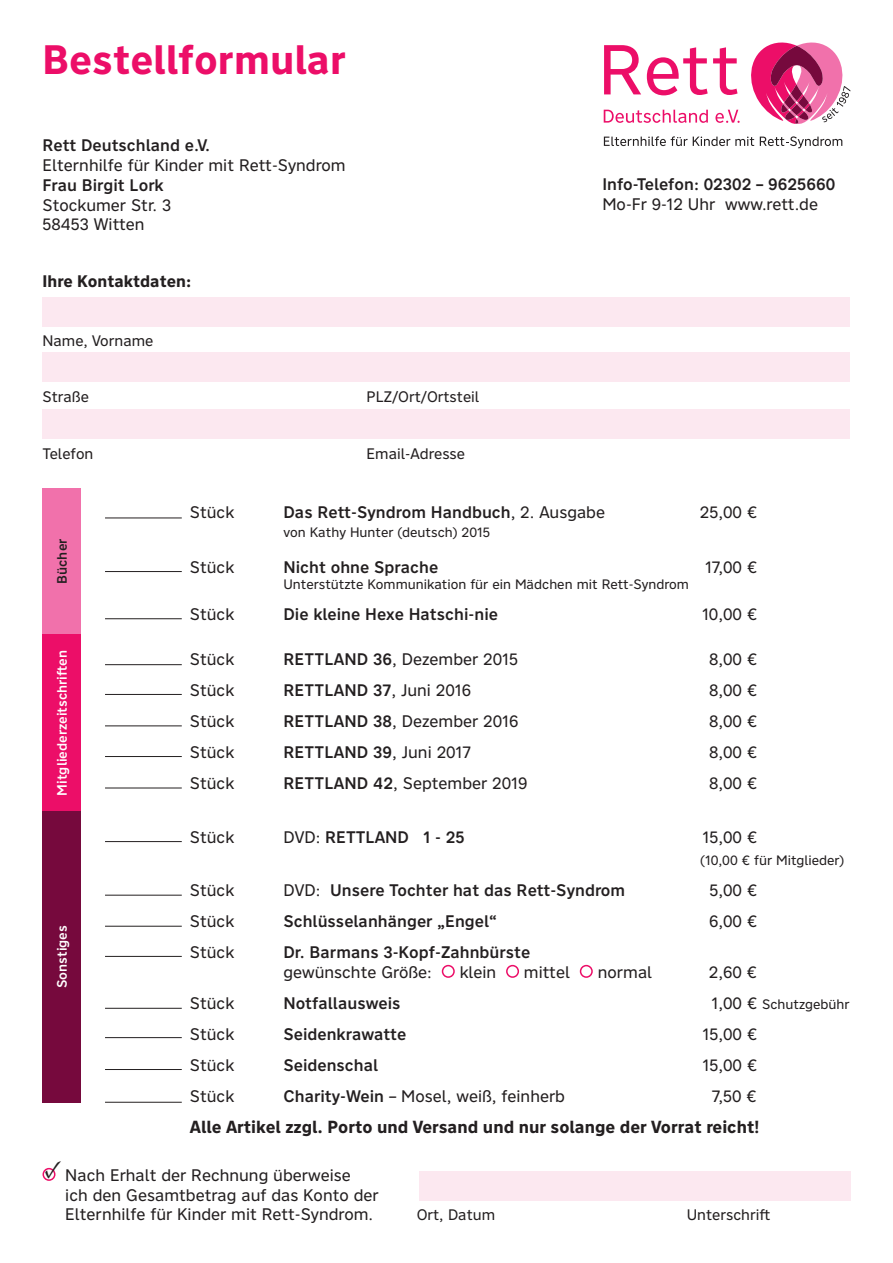
<style>
.page{position:relative;width:893px;height:1263px;background:#fff}
.page>*{position:absolute;margin:0;border:0;box-sizing:border-box;transform-origin:0 0}
.t1{font:700 40.5px "Nort";color:#ec0e68}
.t2{font:25.5px "Minion Pro";color:#231f20}
.t3{font:700 17.25px "Nort";color:#231f20}
.t4{font:16.5px/19.8px "Nort";color:#231f20}
.t5{font:500 16.5px "Nort";color:#231f20}
.t6{font:700 16.5px "Nort";color:#231f20}
.t7{font:15px "Nort";color:#231f20}
.t8{font:13.5px "Nort";color:#231f20}
.t9{font:500 13.5px "Nort";color:#fff}
.t10{font:500 13.5px "Nort";color:#231f20}
.s1{font-weight:400}
.s2{font-weight:500}
.s3{font-size:16.5px}
</style>
<div class="page">
<svg style="left:604px;top:136px;width:83px;height:10px"></svg>
<svg style="left:693px;top:137px;width:61px;height:9px"></svg>
<svg style="left:760px;top:136px;width:82px;height:12px"></svg>
<svg style="left:604px;top:45px;width:37px;height:49px"></svg>
<svg style="left:647px;top:47px;width:90px;height:48px"></svg>
<svg style="left:604px;top:110px;width:104px;height:13px"></svg>
<svg style="left:715px;top:110px;width:25px;height:13px"></svg>
<svg style="left:751px;top:42px;width:99px;height:82px"></svg>
<div style="left:43px;top:1168px;width:12px;height:13px;border:2px solid #ec0e68;border-radius:50%"></div>
<div style="left:442px;top:965px;width:13px;height:13px;border:2px solid #ec0e68;border-radius:50%"></div>
<div style="left:506px;top:965px;width:13px;height:13px;border:2px solid #ec0e68;border-radius:50%"></div>
<div style="left:580px;top:965px;width:13px;height:13px;border:2px solid #ec0e68;border-radius:50%"></div>
<hr style="left:105px;top:518px;width:77px;height:1px;background:#231f20">
<hr style="left:105px;top:571px;width:77px;height:1px;background:#231f20">
<hr style="left:105px;top:618px;width:77px;height:1px;background:#231f20">
<hr style="left:105px;top:664px;width:77px;height:1px;background:#231f20">
<hr style="left:105px;top:694px;width:77px;height:1px;background:#231f20">
<hr style="left:105px;top:726px;width:77px;height:1px;background:#231f20">
<hr style="left:105px;top:756px;width:77px;height:1px;background:#231f20">
<hr style="left:105px;top:788px;width:77px;height:1px;background:#231f20">
<hr style="left:105px;top:841px;width:77px;height:1px;background:#231f20">
<hr style="left:105px;top:895px;width:77px;height:1px;background:#231f20">
<hr style="left:105px;top:926px;width:77px;height:1px;background:#231f20">
<hr style="left:105px;top:956px;width:77px;height:1px;background:#231f20">
<hr style="left:105px;top:1008px;width:77px;height:1px;background:#231f20">
<hr style="left:105px;top:1037px;width:77px;height:1px;background:#231f20">
<hr style="left:105px;top:1069px;width:77px;height:1px;background:#231f20">
<hr style="left:105px;top:1102px;width:77px;height:1px;background:#231f20">
<div style="left:43px;top:488px;width:38px;height:147px;background:#f171ab"></div>
<div style="left:43px;top:635px;width:38px;height:176px;background:#ec0e68"></div>
<div style="left:43px;top:811px;width:38px;height:291px;background:#76093d"></div>
<div style="left:43px;top:297px;width:807px;height:30px;background:#fce8f0"></div>
<div style="left:43px;top:352px;width:807px;height:30px;background:#fce8f0"></div>
<div style="left:43px;top:409px;width:807px;height:30px;background:#fce8f0"></div>
<div style="left:419px;top:1171px;width:431px;height:30px;background:#fce8f0"></div>
<h1 class="t1" style="left:43px;top:32px;width:305px">Bestellformular</h1>
<p class="t5" style="left:43px;top:134px;width:169px">Rett Deutschland e.V.</p>
<p class="t4" style="left:43px;top:155px;width:305px">Elternhilfe für Kinder mit Rett-Syndrom</p>
<p class="t5" style="left:43px;top:174px;width:123px">Frau Birgit Lork</p>
<p class="t4" style="left:43px;top:194px;width:130px">Stockumer Str. 3<br>58453 Witten</p>
<p class="t6" style="left:43px;top:270px;width:150px">Ihre Kontaktdaten:</p>
<p class="t7" style="left:43px;top:331px;width:112px">Name, Vorname</p>
<p class="t7" style="left:43px;top:386px;width:48px">Straße</p>
<p class="t7" style="left:367px;top:386px;width:114px">PLZ/Ort/Ortsteil</p>
<p class="t7" style="left:43px;top:444px;width:52px">Telefon</p>
<p class="t7" style="left:367px;top:444px;width:100px">Email-Adresse</p>
<p class="t5" style="left:602px;top:173px;width:234px">Info-Telefon: 02302 – 9625660</p>
<p class="t4" style="left:602px;top:194px;width:217px">Mo-Fr 9-12 Uhr www.rett.de</p>
<p class="t10" style="left:53px;top:584px;width:47px;rotate:-90deg">Bücher</p>
<p class="t9" style="left:53px;top:796px;width:147px;rotate:-90deg">Mitgliederzeitschriften</p>
<p class="t9" style="left:53px;top:988px;width:65px;rotate:-90deg">Sonstiges</p>
<p class="t4" style="left:190px;top:501px;width:46px">Stück</p>
<p class="t5" style="left:283px;top:501px;width:323px">Das Rett-Syndrom Handbuch<span class="s1">, 2. Ausgabe</span></p>
<p class="t4" style="left:700px;top:501px;width:59px">25,00 €</p>
<p class="t8" style="left:283px;top:524px;width:208px">von Kathy Hunter (deutsch) 2015</p>
<p class="t4" style="left:190px;top:556px;width:46px">Stück</p>
<p class="t5" style="left:283px;top:556px;width:156px">Nicht ohne Sprache</p>
<p class="t4" style="left:705px;top:556px;width:54px">17,00 €</p>
<p class="t8" style="left:283px;top:575px;width:407px">Unterstützte Kommunikation für ein Mädchen mit Rett-Syndrom</p>
<p class="t4" style="left:190px;top:604px;width:46px">Stück</p>
<p class="t5" style="left:283px;top:603px;width:216px">Die kleine Hexe Hatschi-nie</p>
<p class="t4" style="left:702px;top:604px;width:57px">10,00 €</p>
<p class="t4" style="left:190px;top:649px;width:46px">Stück</p>
<p class="t4" style="left:283px;top:649px;width:236px"><span class="s2">RETTLAND 36</span>, Dezember 2015</p>
<p class="t4" style="left:709px;top:649px;width:50px">8,00 €</p>
<p class="t4" style="left:190px;top:680px;width:46px">Stück</p>
<p class="t5" style="left:283px;top:679px;width:189px">RETTLAND 37<span class="s1">, Juni 2016</span></p>
<p class="t4" style="left:709px;top:680px;width:50px">8,00 €</p>
<p class="t4" style="left:190px;top:711px;width:46px">Stück</p>
<p class="t4" style="left:283px;top:711px;width:237px"><span class="s2">RETTLAND 38</span>, Dezember 2016</p>
<p class="t4" style="left:709px;top:711px;width:50px">8,00 €</p>
<p class="t4" style="left:190px;top:742px;width:46px">Stück</p>
<p class="t5" style="left:283px;top:741px;width:189px">RETTLAND 39<span class="s1">, Juni 2017</span></p>
<p class="t4" style="left:709px;top:742px;width:50px">8,00 €</p>
<p class="t4" style="left:190px;top:773px;width:46px">Stück</p>
<p class="t4" style="left:283px;top:773px;width:246px"><span class="s2">RETTLAND 42</span>, September 2019</p>
<p class="t4" style="left:709px;top:773px;width:50px">8,00 €</p>
<p class="t4" style="left:190px;top:826px;width:46px">Stück</p>
<p class="t5" style="left:283px;top:825px;width:183px"><span class="s1">DVD:</span> RETTLAND 1 - 25</p>
<p class="t4" style="left:703px;top:826px;width:56px">15,00 €</p>
<p class="t8" style="left:700px;top:851px;width:146px">(10,00 € für Mitglieder)</p>
<p class="t4" style="left:190px;top:880px;width:46px">Stück</p>
<p class="t5" style="left:283px;top:879px;width:343px"><span class="s1">DVD:</span> Unsere Tochter hat das Rett-Syndrom</p>
<p class="t4" style="left:709px;top:880px;width:49px">5,00 €</p>
<p class="t4" style="left:190px;top:911px;width:46px">Stück</p>
<p class="t5" style="left:283px;top:910px;width:215px">Schlüsselanhänger „Engel“</p>
<p class="t4" style="left:709px;top:911px;width:50px">6,00 €</p>
<p class="t4" style="left:190px;top:942px;width:46px">Stück</p>
<p class="t5" style="left:283px;top:941px;width:248px">Dr. Barmans 3-Kopf-Zahnbürste</p>
<p class="t4" style="left:283px;top:961px;width:150px">gewünschte Größe:</p>
<p class="t4" style="left:460px;top:961px;width:38px">klein</p>
<p class="t4" style="left:524px;top:961px;width:48px">mittel</p>
<p class="t4" style="left:598px;top:961px;width:56px">normal</p>
<p class="t4" style="left:709px;top:961px;width:50px">2,60 €</p>
<p class="t4" style="left:190px;top:992px;width:46px">Stück</p>
<p class="t5" style="left:283px;top:992px;width:119px">Notfallausweis</p>
<p class="t8" style="left:712px;top:995px;width:139px"><span class="s3">1,00 €</span> Schutzgebühr</p>
<p class="t4" style="left:190px;top:1023px;width:46px">Stück</p>
<p class="t5" style="left:283px;top:1023px;width:124px">Seidenkrawatte</p>
<p class="t4" style="left:703px;top:1023px;width:56px">15,00 €</p>
<p class="t4" style="left:190px;top:1054px;width:46px">Stück</p>
<p class="t5" style="left:283px;top:1054px;width:96px">Seidenschal</p>
<p class="t4" style="left:703px;top:1054px;width:56px">15,00 €</p>
<p class="t4" style="left:190px;top:1085px;width:46px">Stück</p>
<p class="t4" style="left:283px;top:1085px;width:283px"><span class="s2">Charity-Wein</span> – Mosel, weiß, feinherb</p>
<p class="t4" style="left:712px;top:1085px;width:46px">7,50 €</p>
<p class="t3" style="left:190px;top:1115px;width:571px">Alle Artikel zzgl. Porto und Versand und nur solange der Vorrat reicht!</p>
<h2 class="t2" style="left:45px;top:1152px;width:19px">✓</h2>
<p class="t4" style="left:65px;top:1164px;width:315px">Nach Erhalt der Rechnung überweise<br>ich den Gesamtbetrag auf das Konto der<br>Elternhilfe für Kinder mit Rett-Syndrom.</p>
<p class="t7" style="left:417px;top:1205px;width:80px">Ort, Datum</p>
<p class="t7" style="left:687px;top:1205px;width:85px">Unterschrift</p>
</div>
